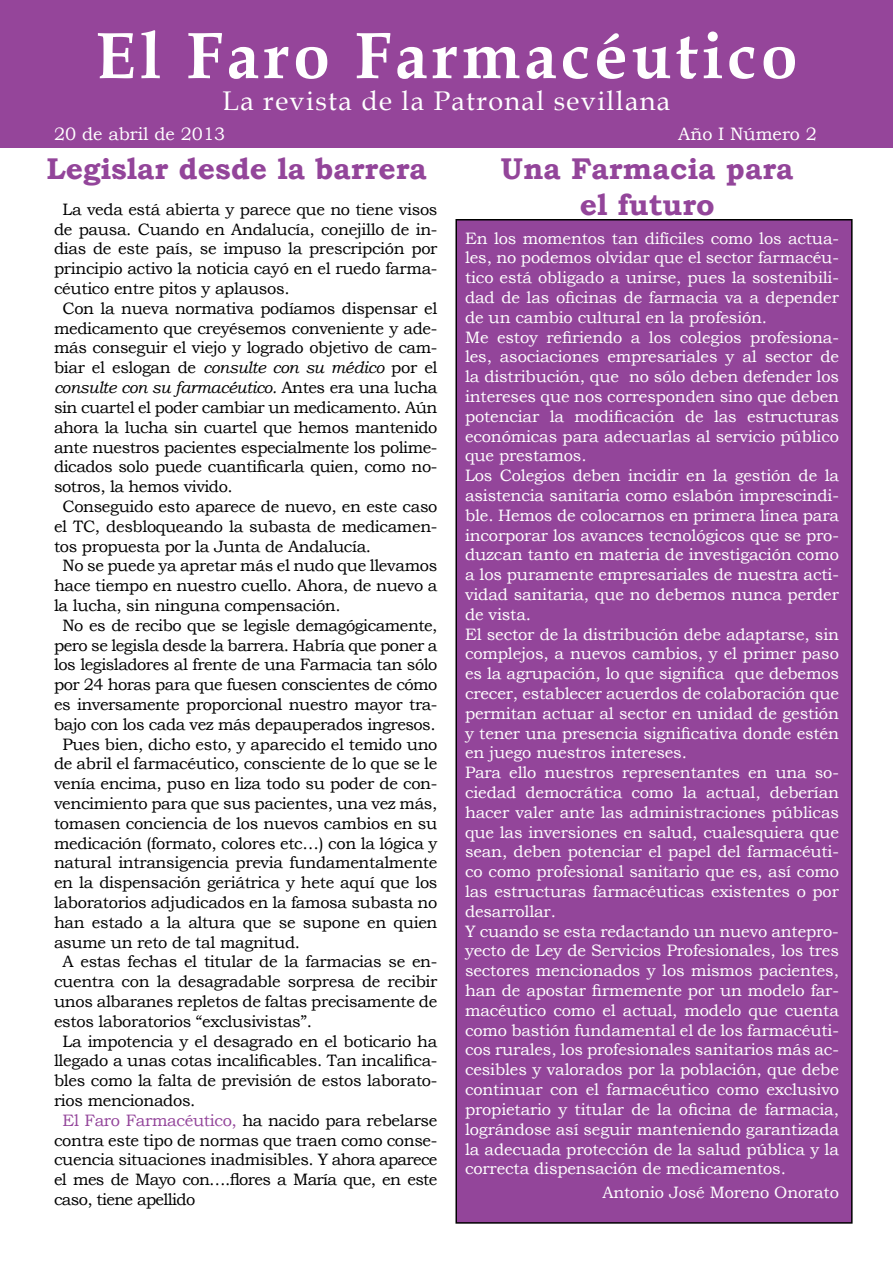
<style>
.page{position:relative;width:893px;height:1263px;background:#fff}
.page>*{position:absolute;margin:0;border:0;box-sizing:border-box;transform-origin:0 0}
.t1{font:700 66px "Book Antiqua";letter-spacing:.06em;color:#fff}
.t2{font:700 30px/36px "Bookman Old Style";color:#93459a;text-align:center}
.t3{font:27px "Book Antiqua";letter-spacing:.05em;color:#fff}
.t4{font:18px "Bookman Old Style";color:#fff}
.t5{font:16.5px "Bookman Old Style";letter-spacing:-.02em;color:#000}
.t6{font:16.5px/19.8px "Bookman Old Style";letter-spacing:-.01em;color:#fff}
.t7{font:16.5px "Bookman Old Style";letter-spacing:-.04em;color:#000}
.t8{font:italic 16.5px "Bookman Old Style";letter-spacing:-.02em;color:#000}
.s1{font-style:italic}
.s2{font-style:normal}
.s3{color:#93459a}
</style>
<div class="page">
<div style="left:456px;top:220px;width:396px;height:1003px;background:#93459a"></div>
<div style="left:455px;top:219px;width:398px;height:1005px;border:2px solid #000"></div>
<div style="left:0;top:0;width:893px;height:147px;background:#95459a"></div>
<h1 class="t1" style="left:95px;top:11px;width:704px">El Faro Farmacéutico</h1>
<h3 class="t3" style="left:223px;top:82px;width:449px">La revista de la Patronal sevillana</h3>
<p class="t4" style="left:54px;top:122px;width:173px">20 de abril de 2013</p>
<p class="t4" style="left:678px;top:122px;width:140px">Año I Número 2</p>
<h2 class="t2" style="left:47px;top:150px;width:382px">Legislar desde la barrera</h2>
<p class="t5" style="left:63px;top:198px;width:376px">La veda está abierta y parece que no tiene visos</p>
<p class="t5" style="left:54px;top:218px;width:385px">de pausa. Cuando en Andalucía, conejillo de in-</p>
<p class="t5" style="left:54px;top:238px;width:385px">dias de este país, se impuso la prescripción por</p>
<p class="t5" style="left:54px;top:258px;width:385px">principio activo la noticia cayó en el ruedo farma-</p>
<p class="t5" style="left:54px;top:278px;width:237px">céutico entre pitos y aplausos.</p>
<p class="t5" style="left:63px;top:297px;width:376px">Con la nueva normativa podíamos dispensar el</p>
<p class="t5" style="left:54px;top:317px;width:385px">medicamento que creyésemos conveniente y ade-</p>
<p class="t5" style="left:54px;top:337px;width:385px">más conseguir el viejo y logrado objetivo de cam-</p>
<p class="t5" style="left:54px;top:357px;width:385px">biar el eslogan de <span class="s1">consulte con su médico</span> por el</p>
<p class="t8" style="left:54px;top:376px;width:385px">consulte con su farmacéutico. <span class="s2">Antes era una lucha</span></p>
<p class="t5" style="left:54px;top:396px;width:385px">sin cuartel el poder cambiar un medicamento. Aún</p>
<p class="t5" style="left:54px;top:416px;width:385px">ahora la lucha sin cuartel que hemos mantenido</p>
<p class="t5" style="left:54px;top:436px;width:385px">ante nuestros pacientes especialmente los polime-</p>
<p class="t5" style="left:54px;top:456px;width:385px">dicados solo puede cuantificarla quien, como no-</p>
<p class="t5" style="left:54px;top:476px;width:180px">sotros, la hemos vivido.</p>
<p class="t5" style="left:63px;top:495px;width:376px">Conseguido esto aparece de nuevo, en este caso</p>
<p class="t5" style="left:54px;top:515px;width:385px">el TC, desbloqueando la subasta de medicamen-</p>
<p class="t5" style="left:54px;top:535px;width:319px">tos propuesta por la Junta de Andalucía.</p>
<p class="t5" style="left:63px;top:555px;width:376px">No se puede ya apretar más el nudo que llevamos</p>
<p class="t5" style="left:54px;top:575px;width:385px">hace tiempo en nuestro cuello. Ahora, de nuevo a</p>
<p class="t5" style="left:54px;top:594px;width:288px">la lucha, sin ninguna compensación.</p>
<p class="t5" style="left:63px;top:614px;width:376px">No es de recibo que se legisle demagógicamente,</p>
<p class="t5" style="left:54px;top:634px;width:385px">pero se legisla desde la barrera. Habría que poner a</p>
<p class="t5" style="left:54px;top:654px;width:385px">los legisladores al frente de una Farmacia tan sólo</p>
<p class="t5" style="left:54px;top:674px;width:385px">por 24 horas para que fuesen conscientes de cómo</p>
<p class="t5" style="left:54px;top:693px;width:385px">es inversamente proporcional nuestro mayor tra-</p>
<p class="t5" style="left:54px;top:713px;width:383px">bajo con los cada vez más depauperados ingresos.</p>
<p class="t5" style="left:63px;top:733px;width:376px">Pues bien, dicho esto, y aparecido el temido uno</p>
<p class="t5" style="left:54px;top:753px;width:385px">de abril el farmacéutico, consciente de lo que se le</p>
<p class="t5" style="left:54px;top:773px;width:385px">venía encima, puso en liza todo su poder de con-</p>
<p class="t5" style="left:54px;top:792px;width:385px">vencimiento para que sus pacientes, una vez más,</p>
<p class="t5" style="left:54px;top:812px;width:385px">tomasen conciencia de los nuevos cambios en su</p>
<p class="t5" style="left:54px;top:832px;width:385px">medicación (formato, colores etc…) con la lógica y</p>
<p class="t5" style="left:54px;top:852px;width:385px">natural intransigencia previa fundamentalmente</p>
<p class="t5" style="left:54px;top:872px;width:385px">en la dispensación geriátrica y hete aquí que los</p>
<p class="t5" style="left:54px;top:891px;width:385px">laboratorios adjudicados en la famosa subasta no</p>
<p class="t5" style="left:54px;top:911px;width:385px">han estado a la altura que se supone en quien</p>
<p class="t5" style="left:54px;top:931px;width:248px">asume un reto de tal magnitud.</p>
<p class="t5" style="left:63px;top:951px;width:376px">A estas fechas el titular de la farmacias se en-</p>
<p class="t5" style="left:54px;top:971px;width:385px">cuentra con la desagradable sorpresa de recibir</p>
<p class="t5" style="left:54px;top:990px;width:385px">unos albaranes repletos de faltas precisamente de</p>
<p class="t5" style="left:54px;top:1010px;width:260px">estos laboratorios “exclusivistas”.</p>
<p class="t5" style="left:63px;top:1030px;width:376px">La impotencia y el desagrado en el boticario ha</p>
<p class="t5" style="left:54px;top:1050px;width:385px">llegado a unas cotas incalificables. Tan incalifica-</p>
<p class="t5" style="left:54px;top:1070px;width:385px">bles como la falta de previsión de estos laborato-</p>
<p class="t5" style="left:54px;top:1089px;width:143px">rios mencionados.</p>
<p class="t5" style="left:63px;top:1109px;width:376px"><span class="s3">El Faro Farmacéutico,</span> ha nacido para rebelarse</p>
<p class="t5" style="left:54px;top:1129px;width:385px">contra este tipo de normas que traen como conse-</p>
<p class="t5" style="left:54px;top:1149px;width:385px">cuencia situaciones inadmisibles. Y ahora aparece</p>
<p class="t7" style="left:54px;top:1169px;width:385px">el mes de Mayo con….flores a María que, en este</p>
<p class="t7" style="left:54px;top:1188px;width:143px">caso, tiene apellido</p>
<h2 class="t2" style="left:501px;top:150px;width:294px">Una Farmacia para el futuro</h2>
<p class="t6" style="left:465px;top:228px;width:375px">En los momentos tan difíciles como los actua&shy;les, no podemos olvidar que el sector farmacéu&shy;tico está obligado a unirse, pues la sostenibili&shy;dad de las oficinas de farmacia va a depender de un cambio cultural en la profesión.<br>Me estoy refiriendo a los colegios profesiona&shy;les, asociaciones empresariales y al sector de la distribución, que no sólo deben defender los intereses que nos corresponden sino que deben potenciar la modificación de las estructuras económicas para adecuarlas al servicio público que prestamos.<br>Los Colegios deben incidir en la gestión de la asistencia sanitaria como eslabón imprescindi&shy;ble. Hemos de colocarnos en primera línea para incorporar los avances tecnológicos que se pro&shy;duzcan tanto en materia de investigación como a los puramente empresariales de nuestra acti&shy;vidad sanitaria, que no debemos nunca perder de vista.<br>El sector de la distribución debe adaptarse, sin complejos, a nuevos cambios, y el primer paso es la agrupación, lo que significa que debemos crecer, establecer acuerdos de colaboración que permitan actuar al sector en unidad de gestión y tener una presencia significativa donde estén en juego nuestros intereses.<br>Para ello nuestros representantes en una so&shy;ciedad democrática como la actual, deberían hacer valer ante las administraciones públicas que las inversiones en salud, cualesquiera que sean, deben potenciar el papel del farmacéuti&shy;co como profesional sanitario que es, así como las estructuras farmacéuticas existentes o por desarrollar.<br>Y cuando se esta redactando un nuevo antepro&shy;yecto de Ley de Servicios Profesionales, los tres sectores mencionados y los mismos pacientes, han de apostar firmemente por un modelo far&shy;macéutico como el actual, modelo que cuenta como bastión fundamental el de los farmacéuti&shy;cos rurales, los profesionales sanitarios más ac&shy;cesibles y valorados por la población, que debe continuar con el farmacéutico como exclusivo propietario y titular de la oficina de farmacia, lográndose así seguir manteniendo garantizada la adecuada protección de la salud pública y la correcta dispensación de medicamentos.</p>
<p class="t6" style="left:602px;top:1183px;width:238px">Antonio José Moreno Onorato</p>
</div>
